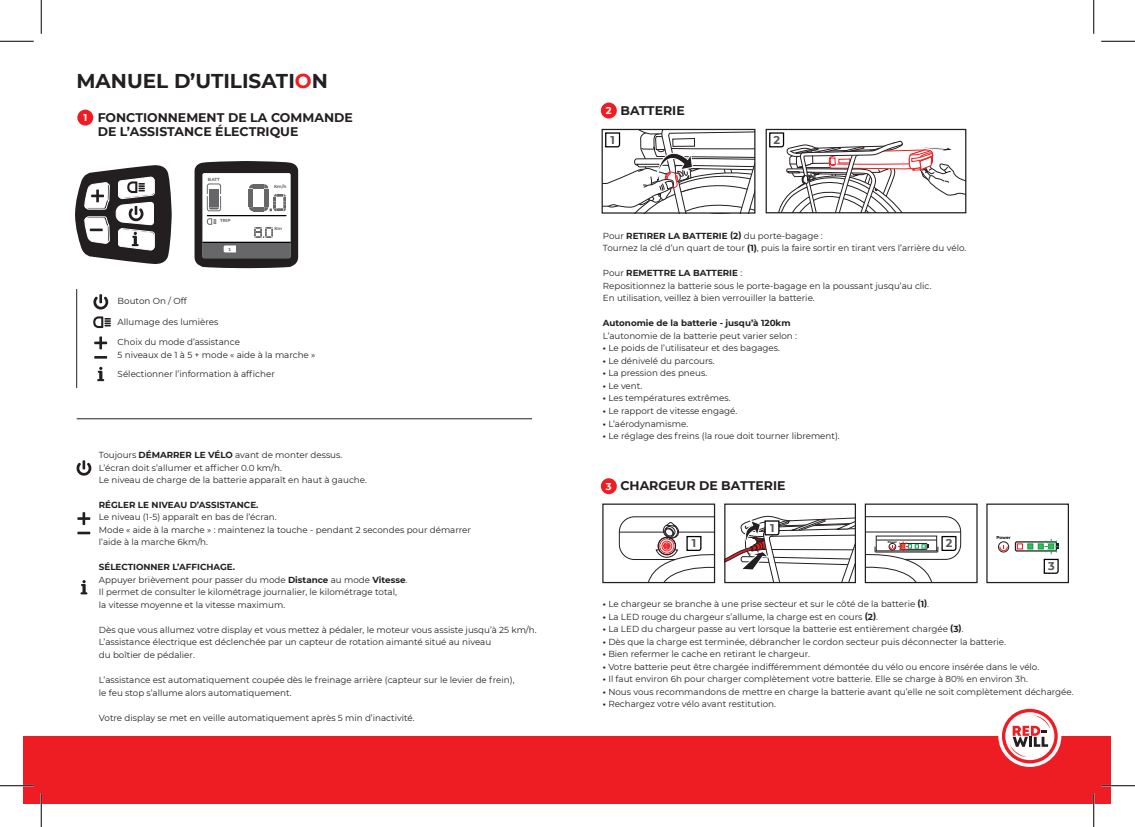
<style>
.page{position:relative;width:1135px;height:827px;background:#fff}
.page>*{position:absolute;margin:0;border:0;box-sizing:border-box;transform-origin:0 0}
.t1{font:700 20px "Montserrat";color:#231f20}
.t2{font:700 12.5px/13.8px "Montserrat";color:#231f20}
.t3{font:700 11.25px "Montserrat";color:#55575c}
.t4{font:700 9.88px "Montserrat";color:#fff}
.t5{font:8.75px/12.5px "Montserrat";color:#231f20}
.t6{font:700 8.75px "Montserrat";color:#231f20}
.t7{font:700 5.25px "Raleway";color:#67676a}
.t8{font:700 4.38px "Montserrat";color:#67676a}
.t9{font:700 4.25px "Montserrat";letter-spacing:-.015em;color:#000001}
.t10{font:700 2.88px "Montserrat";letter-spacing:-.015em;color:#000001}
.s1{color:#ee1d23}
.s2{font-weight:700}
</style>
<div class="page">
<div style="left:24px;top:736px;width:1087px;height:67px;background:#ee1d23"></div>
<svg style="left:998px;top:705px;width:63px;height:62px"></svg>
<div style="left:602px;top:503px;width:113px;height:80px;background:#fff;border:1px solid #231f20"></div>
<svg style="left:94px;top:356px;width:13px;height:2px"></svg>
<svg style="left:75px;top:165px;width:97px;height:99px"></svg>
<hr style="left:76px;top:289px;width:1px;height:99px;background:#231f20">
<svg style="left:94px;top:336px;width:13px;height:13px"></svg>
<svg style="left:77px;top:531px;width:13px;height:3px"></svg>
<svg style="left:77px;top:512px;width:13px;height:13px"></svg>
<svg style="left:97px;top:367px;width:7px;height:14px"></svg>
<svg style="left:80px;top:580px;width:7px;height:14px"></svg>
<svg style="left:93px;top:316px;width:18px;height:12px"></svg>
<svg style="left:93px;top:294px;width:15px;height:16px"></svg>
<svg style="left:76px;top:460px;width:15px;height:16px"></svg>
<hr style="left:77px;top:418px;width:455px;height:1px;background:#231f20">
<svg style="left:194px;top:161px;width:104px;height:107px"></svg>
<div style="left:766px;top:129px;width:200px;height:84px;border:1px solid #231f20"></div>
<svg style="left:726px;top:515px;width:128px;height:66px"></svg>
<div style="left:724px;top:503px;width:132px;height:80px;border:1px solid #231f20"></div>
<div style="left:1002px;top:708px;width:56px;height:55px;border:3px solid #ee1d23;border-radius:50%"></div>
<svg style="left:1007px;top:713px;width:46px;height:45px"></svg>
<svg style="left:619px;top:516px;width:95px;height:66px"></svg>
<div style="left:865px;top:503px;width:113px;height:80px;background:#fff;border:1px solid #231f20"></div>
<svg style="left:602px;top:129px;width:153px;height:84px"></svg>
<svg style="left:768px;top:132px;width:198px;height:81px"></svg>
<svg style="left:865px;top:516px;width:96px;height:66px"></svg>
<div style="left:986px;top:503px;width:83px;height:80px;background:#fff;border:1px solid #231f20"></div>
<div style="left:1015px;top:541px;width:42px;height:10px;border:1px solid #231f20"></div>
<div style="left:998px;top:541px;width:11px;height:11px;border:1px solid #231f20;border-radius:50%"></div>
<svg style="left:999px;top:545px;width:9px;height:6px"></svg>
<div style="left:77px;top:110px;width:16px;height:16px;background:#ee1d23;border-radius:50%"></div>
<div style="left:601px;top:103px;width:16px;height:15px;background:#ee1d23;border-radius:50%"></div>
<div style="left:601px;top:478px;width:16px;height:16px;background:#ee1d23;border-radius:50%"></div>
<svg style="left:1017px;top:539px;width:42px;height:35px"></svg>
<hr style="left:40px;top:793px;width:2px;height:34px;background:#fff">
<hr style="left:0;top:41px;width:34px;height:1px;background:#000">
<hr style="left:1101px;top:41px;width:34px;height:1px;background:#000">
<hr style="left:0;top:785px;width:34px;height:1px;background:#000">
<hr style="left:1101px;top:785px;width:34px;height:1px;background:#000">
<hr style="left:41px;top:0;width:1px;height:34px;background:#000">
<hr style="left:41px;top:793px;width:1px;height:34px;background:#000">
<hr style="left:1093px;top:0;width:1px;height:34px;background:#000">
<hr style="left:1093px;top:793px;width:1px;height:34px;background:#000">
<h1 class="t1" style="left:77px;top:67px;width:253px">MANUEL D’UTILISATI<span class="s1">O</span>N</h1>
<h2 class="t2" style="left:98px;top:110px;width:257px">FONCTIONNEMENT DE LA COMMANDE<br>DE L’ASSISTANCE ÉLECTRIQUE</h2>
<p class="t4" style="left:83px;top:110px;width:5px">1</p>
<p class="t5" style="left:118px;top:294px;width:71px">Bouton On / Off</p>
<p class="t8" style="left:208px;top:176px;width:14px">BATT</p>
<p class="t8" style="left:220px;top:217px;width:12px">TRIP</p>
<p class="t7" style="left:228px;top:246px;width:4px">1</p>
<p class="t8" style="left:274px;top:183px;width:14px">Km/h</p>
<p class="t8" style="left:274px;top:225px;width:9px">Km</p>
<p class="t5" style="left:118px;top:315px;width:102px">Allumage des lumières</p>
<p class="t5" style="left:118px;top:335px;width:199px">Choix du mode d’assistance<br>5 niveaux de 1 à 5 + mode « aide à la marche »</p>
<p class="t5" style="left:118px;top:367px;width:159px">Sélectionner l’information à afficher</p>
<p class="t5" style="left:99px;top:448px;width:270px">Toujours <span class="s2">DÉMARRER LE VÉLO</span> avant de monter dessus.<br>L’écran doit s’allumer et afficher 0.0 km/h.<br>Le niveau de charge de la batterie apparaît en haut à gauche.</p>
<p class="t6" style="left:99px;top:498px;width:161px">RÉGLER LE NIVEAU D’ASSISTANCE.</p>
<p class="t5" style="left:99px;top:510px;width:374px">Le niveau (1-5) apparaît en bas de l’écran.<br>Mode « aide à la marche » : maintenez la touche - pendant 2 secondes pour démarrer l’aide à la marche 6km/h.</p>
<p class="t5" style="left:99px;top:560px;width:310px"><span class="s2">SÉLECTIONNER L’AFFICHAGE.<br></span>Appuyer brièvement pour passer du mode <span class="s2">Distance</span> au mode <span class="s2">Vitesse</span>.<br>Il permet de consulter le kilométrage journalier, le kilométrage total,<br>la vitesse moyenne et la vitesse maximum.</p>
<p class="t5" style="left:99px;top:623px;width:439px">Dès que vous allumez votre display et vous mettez à pédaler, le moteur vous assiste jusqu’à 25 km/h.<br>L’assistance électrique est déclenchée par un capteur de rotation aimanté situé au niveau<br>du boîtier de pédalier.</p>
<p class="t5" style="left:99px;top:673px;width:417px">L’assistance est automatiquement coupée dès le freinage arrière (capteur sur le levier de frein), le feu stop s’allume alors automatiquement.</p>
<p class="t5" style="left:99px;top:711px;width:317px">Votre display se met en veille automatiquement après 5 min d’inactivité.</p>
<p class="t4" style="left:606px;top:103px;width:7px">2</p>
<h2 class="t2" style="left:620px;top:103px;width:66px">BATTERIE</h2>
<p class="t3" style="left:611px;top:132px;width:6px">1</p>
<p class="t3" style="left:773px;top:132px;width:8px">2</p>
<p class="t5" style="left:603px;top:229px;width:365px">Pour <span class="s2">RETIRER LA BATTERIE (2)</span> du porte-bagage :<br>Tournez la clé d’un quart de tour <span class="s2">(1)</span>, puis la faire sortir en tirant vers l’arrière du vélo.</p>
<p class="t5" style="left:603px;top:267px;width:330px">Pour <span class="s2">REMETTRE LA BATTERIE</span> :<br>Repositionnez la batterie sous le porte-bagage en la poussant jusqu’au clic.<br>En utilisation, veillez à bien verrouiller la batterie.</p>
<p class="t6" style="left:603px;top:317px;width:189px">Autonomie de la batterie - jusqu’à 120km</p>
<p class="t5" style="left:603px;top:329px;width:196px">L’autonomie de la batterie peut varier selon :</p>
<p class="t5" style="left:603px;top:342px;width:178px"><span class="s2">•</span> Le poids de l’utilisateur et des bagages.</p>
<p class="t5" style="left:603px;top:354px;width:113px"><span class="s2">•</span> Le dénivelé du parcours.</p>
<p class="t5" style="left:603px;top:367px;width:106px"><span class="s2">•</span> La pression des pneus.</p>
<p class="t5" style="left:603px;top:379px;width:41px"><span class="s2">•</span> Le vent.</p>
<p class="t5" style="left:603px;top:392px;width:129px"><span class="s2">•</span> Les températures extrêmes.</p>
<p class="t5" style="left:603px;top:404px;width:136px"><span class="s2">•</span> Le rapport de vitesse engagé.</p>
<p class="t5" style="left:603px;top:417px;width:87px"><span class="s2">•</span> L’aérodynamisme.</p>
<p class="t5" style="left:603px;top:429px;width:238px"><span class="s2">•</span> Le réglage des freins (la roue doit tourner librement).</p>
<p class="t4" style="left:606px;top:479px;width:7px">3</p>
<h2 class="t2" style="left:620px;top:478px;width:167px">CHARGEUR DE BATTERIE</h2>
<p class="t3" style="left:770px;top:519px;width:6px">1</p>
<p class="t3" style="left:692px;top:535px;width:6px">1</p>
<p class="t10" style="left:888px;top:540px;width:11px">Power</p>
<p class="t3" style="left:946px;top:535px;width:8px">2</p>
<p class="t9" style="left:996px;top:534px;width:16px">Power</p>
<p class="t3" style="left:1048px;top:558px;width:8px">3</p>
<p class="t5" style="left:603px;top:597px;width:328px"><span class="s2">•</span> Le chargeur se branche à une prise secteur et sur le côté de la batterie <span class="s2">(1)</span>.</p>
<p class="t5" style="left:603px;top:610px;width:277px"><span class="s2">•</span> La LED rouge du chargeur s’allume, la charge est en cours <span class="s2">(2)</span>.</p>
<p class="t5" style="left:603px;top:622px;width:362px"><span class="s2">•</span> La LED du chargeur passe au vert lorsque la batterie est entièrement chargée <span class="s2">(3)</span>.</p>
<p class="t5" style="left:603px;top:635px;width:405px"><span class="s2">•</span> Dès que la charge est terminée, débrancher le cordon secteur puis déconnecter la batterie.</p>
<p class="t5" style="left:603px;top:647px;width:209px"><span class="s2">•</span> Bien refermer le cache en retirant le chargeur.</p>
<p class="t5" style="left:603px;top:660px;width:438px"><span class="s2">•</span> Votre batterie peut être chargée indifféremment démontée du vélo ou encore insérée dans le vélo.</p>
<p class="t5" style="left:603px;top:672px;width:426px"><span class="s2">•</span> Il faut environ 6h pour charger complètement votre batterie. Elle se charge à 80% en environ 3h.</p>
<p class="t5" style="left:603px;top:685px;width:472px"><span class="s2">•</span> Nous vous recommandons de mettre en charge la batterie avant qu’elle ne soit complètement déchargée.</p>
<p class="t5" style="left:603px;top:697px;width:175px"><span class="s2">•</span> Rechargez votre vélo avant restitution.</p>
</div>
